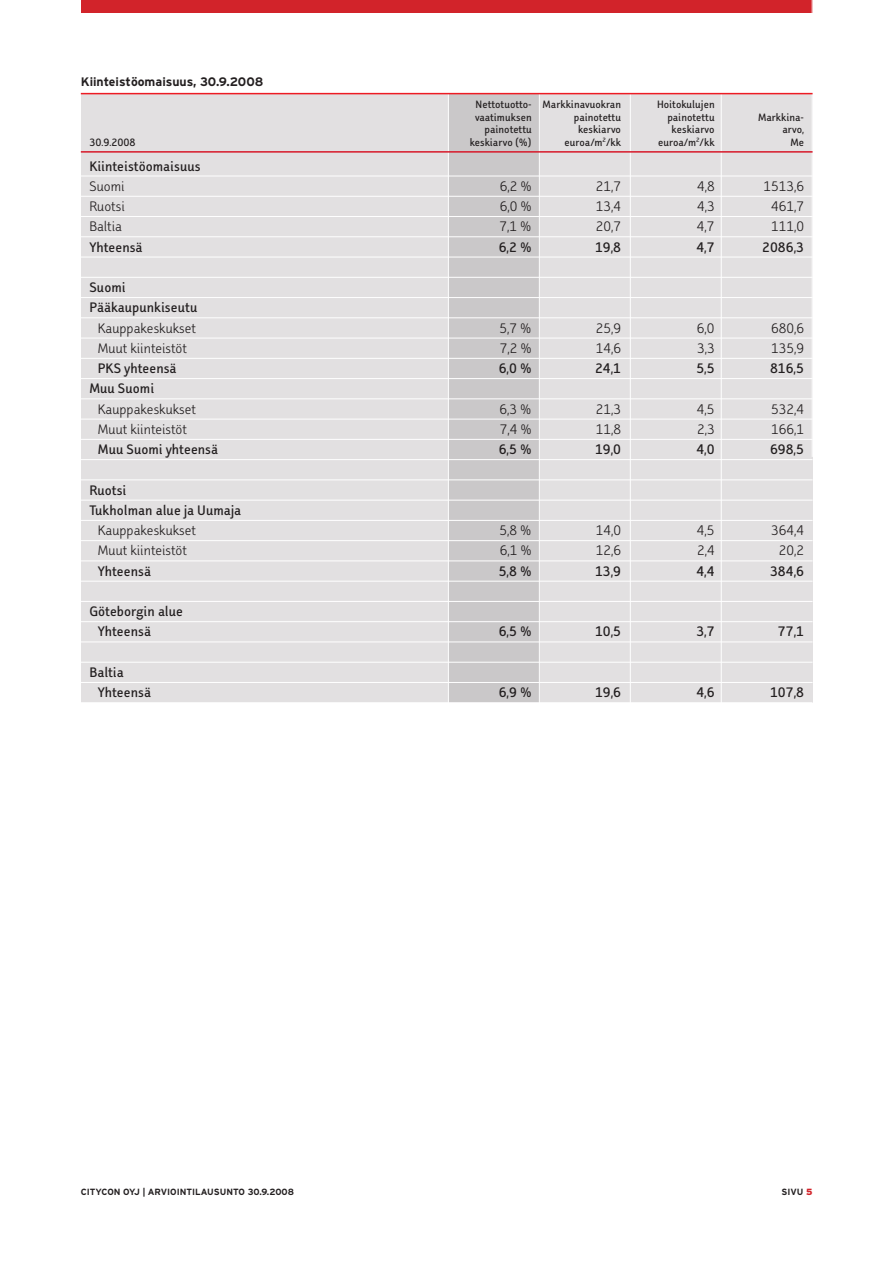
<style>
.page{position:relative;width:893px;height:1265px;background:#fff}
.page>*{position:absolute;margin:0;border:0;box-sizing:border-box;transform-origin:0 0}
.t1{font:16.5px "Faceplate Sans A Gauge";color:#231f20}
.t2{font:16.5px/20.2px "Faceplate Sans C Gauge";color:#231f20}
.t3{font:12.75px "Faceplate Sans C Gauge";color:#231f20}
.t4{font:700 12.3px "Interstate";color:#231f20}
.t5{font:700 9px "Interstate";color:#231f20}
.s1{font-weight:900;color:#d2232a}
</style>
<div class="page">
<div style="left:81px;top:0;width:731px;height:13px;background:#d2232a"></div>
<div style="left:81px;top:94px;width:731px;height:609px;background:#e2e0e1"></div>
<div style="left:448px;top:94px;width:91px;height:609px;background:#cac8c9"></div>
<hr style="left:720px;top:72px;width:1px;height:966px;background:#fff">
<hr style="left:539px;top:70px;width:1px;height:928px;background:#fff">
<hr style="left:630px;top:70px;width:1px;height:999px;background:#fff">
<hr style="left:811px;top:0;width:1px;height:457px;background:#fff">
<hr style="left:448px;top:73px;width:1px;height:999px;background:#fff">
<hr style="left:81px;top:93px;width:731px;height:1px;background:#ed1c24">
<hr style="left:81px;top:151px;width:731px;height:2px;background:#d71829">
<hr style="left:81px;top:176px;width:731px;height:1px;background:#fff">
<hr style="left:81px;top:196px;width:731px;height:1px;background:#fff">
<hr style="left:81px;top:216px;width:731px;height:1px;background:#fff">
<hr style="left:81px;top:236px;width:731px;height:1px;background:#fff">
<hr style="left:81px;top:257px;width:731px;height:1px;background:#fff">
<hr style="left:81px;top:277px;width:731px;height:1px;background:#fff">
<hr style="left:81px;top:297px;width:731px;height:1px;background:#fff">
<hr style="left:81px;top:317px;width:731px;height:1px;background:#fff">
<hr style="left:81px;top:338px;width:731px;height:1px;background:#fff">
<hr style="left:81px;top:358px;width:731px;height:1px;background:#fff">
<hr style="left:81px;top:378px;width:731px;height:1px;background:#fff">
<hr style="left:81px;top:398px;width:731px;height:1px;background:#fff">
<hr style="left:81px;top:419px;width:731px;height:1px;background:#fff">
<hr style="left:81px;top:439px;width:731px;height:1px;background:#fff">
<hr style="left:81px;top:459px;width:731px;height:1px;background:#fff">
<hr style="left:81px;top:479px;width:731px;height:1px;background:#fff">
<hr style="left:81px;top:500px;width:731px;height:1px;background:#fff">
<hr style="left:81px;top:520px;width:731px;height:1px;background:#fff">
<hr style="left:81px;top:540px;width:731px;height:1px;background:#fff">
<hr style="left:81px;top:560px;width:731px;height:1px;background:#fff">
<hr style="left:81px;top:581px;width:731px;height:1px;background:#fff">
<hr style="left:81px;top:601px;width:731px;height:1px;background:#fff">
<hr style="left:81px;top:621px;width:731px;height:1px;background:#fff">
<hr style="left:81px;top:641px;width:731px;height:1px;background:#fff">
<hr style="left:81px;top:662px;width:731px;height:1px;background:#fff">
<hr style="left:81px;top:682px;width:731px;height:1px;background:#fff">
<hr style="left:81px;top:702px;width:731px;height:1px;background:#fff">
<p class="t4" style="left:81px;top:77px;width:184px">Kiinteistöomaisuus, 30.9.2008</p>
<p class="t3" style="left:475px;top:98px;width:147px">Nettotuotto- Markkinavuokran</p>
<p class="t3" style="left:657px;top:98px;width:59px">Hoitokulujen</p>
<p class="t3" style="left:475px;top:111px;width:58px">vaatimuksen</p>
<p class="t3" style="left:573px;top:111px;width:49px">painotettu</p>
<p class="t3" style="left:667px;top:111px;width:49px">painotettu</p>
<p class="t3" style="left:758px;top:111px;width:47px">Markkina-</p>
<p class="t3" style="left:484px;top:124px;width:49px">painotettu</p>
<p class="t3" style="left:578px;top:124px;width:45px">keskiarvo</p>
<p class="t3" style="left:671px;top:124px;width:45px">keskiarvo</p>
<p class="t3" style="left:782px;top:124px;width:23px">arvo,</p>
<p class="t3" style="left:89px;top:137px;width:48px">30.9.2008</p>
<p class="t3" style="left:469px;top:137px;width:64px">keskiarvo (%)</p>
<p class="t3" style="left:564px;top:137px;width:58px">euroa/m<sup>2</sup>/kk</p>
<p class="t3" style="left:658px;top:137px;width:58px">euroa/m<sup>2</sup>/kk</p>
<p class="t3" style="left:790px;top:137px;width:15px">Me</p>
<p class="t2" style="left:89px;top:156px;width:113px">Kiinteistöomaisuus</p>
<p class="t1" style="left:89px;top:179px;width:37px">Suomi</p>
<p class="t1" style="left:499px;top:179px;width:34px">6,2 %</p>
<p class="t1" style="left:596px;top:179px;width:27px">21,7</p>
<p class="t1" style="left:697px;top:179px;width:19px">4,8</p>
<p class="t1" style="left:763px;top:179px;width:42px">1513,6</p>
<p class="t1" style="left:89px;top:199px;width:37px">Ruotsi</p>
<p class="t1" style="left:499px;top:199px;width:34px">6,0 %</p>
<p class="t1" style="left:596px;top:199px;width:27px">13,4</p>
<p class="t1" style="left:697px;top:199px;width:19px">4,3</p>
<p class="t1" style="left:771px;top:199px;width:34px">461,7</p>
<p class="t1" style="left:89px;top:219px;width:34px">Baltia</p>
<p class="t1" style="left:499px;top:219px;width:34px">7,1 %</p>
<p class="t1" style="left:595px;top:219px;width:27px">20,7</p>
<p class="t1" style="left:697px;top:219px;width:19px">4,7</p>
<p class="t1" style="left:771px;top:219px;width:34px">111,0</p>
<p class="t2" style="left:89px;top:237px;width:55px">Yhteensä</p>
<p class="t2" style="left:499px;top:237px;width:34px">6,2 %</p>
<p class="t2" style="left:595px;top:237px;width:28px">19,8</p>
<p class="t2" style="left:696px;top:237px;width:20px">4,7</p>
<p class="t2" style="left:762px;top:237px;width:43px">2086,3</p>
<p class="t2" style="left:89px;top:278px;width:110px">Suomi<br>Pääkaupunkiseutu</p>
<p class="t1" style="left:98px;top:320px;width:100px">Kauppakeskukset</p>
<p class="t1" style="left:499px;top:320px;width:34px">5,7 %</p>
<p class="t1" style="left:595px;top:320px;width:27px">25,9</p>
<p class="t1" style="left:697px;top:320px;width:19px">6,0</p>
<p class="t1" style="left:771px;top:320px;width:34px">680,6</p>
<p class="t1" style="left:98px;top:341px;width:91px">Muut kiinteistöt</p>
<p class="t1" style="left:499px;top:341px;width:34px">7,2 %</p>
<p class="t1" style="left:596px;top:341px;width:27px">14,6</p>
<p class="t1" style="left:697px;top:341px;width:19px">3,3</p>
<p class="t1" style="left:771px;top:341px;width:34px">135,9</p>
<p class="t2" style="left:98px;top:359px;width:80px">PKS yhteensä</p>
<p class="t2" style="left:499px;top:359px;width:34px">6,0 %</p>
<p class="t2" style="left:595px;top:359px;width:28px">24,1</p>
<p class="t2" style="left:696px;top:359px;width:20px">5,5</p>
<p class="t2" style="left:770px;top:359px;width:35px">816,5</p>
<p class="t2" style="left:89px;top:379px;width:66px">Muu Suomi</p>
<p class="t1" style="left:98px;top:401px;width:100px">Kauppakeskukset</p>
<p class="t1" style="left:499px;top:401px;width:34px">6,3 %</p>
<p class="t1" style="left:595px;top:401px;width:27px">21,3</p>
<p class="t1" style="left:697px;top:401px;width:19px">4,5</p>
<p class="t1" style="left:771px;top:401px;width:34px">532,4</p>
<p class="t1" style="left:98px;top:422px;width:91px">Muut kiinteistöt</p>
<p class="t1" style="left:499px;top:422px;width:34px">7,4 %</p>
<p class="t1" style="left:596px;top:422px;width:27px">11,8</p>
<p class="t1" style="left:697px;top:422px;width:19px">2,3</p>
<p class="t1" style="left:771px;top:422px;width:34px">166,1</p>
<p class="t2" style="left:98px;top:440px;width:122px">Muu Suomi yhteensä</p>
<p class="t2" style="left:499px;top:440px;width:34px">6,5 %</p>
<p class="t2" style="left:595px;top:440px;width:28px">19,0</p>
<p class="t2" style="left:696px;top:440px;width:20px">4,0</p>
<p class="t2" style="left:770px;top:440px;width:35px">698,5</p>
<p class="t2" style="left:89px;top:480px;width:153px">Ruotsi<br>Tukholman alue ja Uumaja</p>
<p class="t1" style="left:98px;top:523px;width:100px">Kauppakeskukset</p>
<p class="t1" style="left:499px;top:523px;width:34px">5,8 %</p>
<p class="t1" style="left:595px;top:523px;width:27px">14,0</p>
<p class="t1" style="left:697px;top:523px;width:19px">4,5</p>
<p class="t1" style="left:771px;top:523px;width:34px">364,4</p>
<p class="t1" style="left:98px;top:543px;width:91px">Muut kiinteistöt</p>
<p class="t1" style="left:499px;top:543px;width:34px">6,1 %</p>
<p class="t1" style="left:596px;top:543px;width:27px">12,6</p>
<p class="t1" style="left:697px;top:543px;width:19px">2,4</p>
<p class="t1" style="left:778px;top:543px;width:27px">20,2</p>
<p class="t2" style="left:98px;top:561px;width:55px">Yhteensä</p>
<p class="t2" style="left:499px;top:561px;width:34px">5,8 %</p>
<p class="t2" style="left:595px;top:561px;width:28px">13,9</p>
<p class="t2" style="left:696px;top:561px;width:20px">4,4</p>
<p class="t2" style="left:770px;top:561px;width:35px">384,6</p>
<p class="t2" style="left:98px;top:602px;width:87px;text-indent:-9px">Göteborgin alue<br>Yhteensä</p>
<p class="t2" style="left:499px;top:622px;width:34px">6,5 %</p>
<p class="t2" style="left:595px;top:622px;width:28px">10,5</p>
<p class="t2" style="left:696px;top:622px;width:20px">3,7</p>
<p class="t2" style="left:778px;top:622px;width:28px">77,1</p>
<p class="t2" style="left:98px;top:663px;width:55px;text-indent:-9px">Baltia<br>Yhteensä</p>
<p class="t2" style="left:499px;top:683px;width:34px">6,9 %</p>
<p class="t2" style="left:595px;top:683px;width:28px">19,6</p>
<p class="t2" style="left:696px;top:683px;width:20px">4,6</p>
<p class="t2" style="left:770px;top:683px;width:35px">107,8</p>
<p class="t5" style="left:81px;top:1188px;width:215px">CITYCON OYJ | ARVIOINTILAUSUNTO 30.9.2008</p>
<p class="t5" style="left:781px;top:1188px;width:33px">SIVU <span class="s1">5</span></p>
</div>
